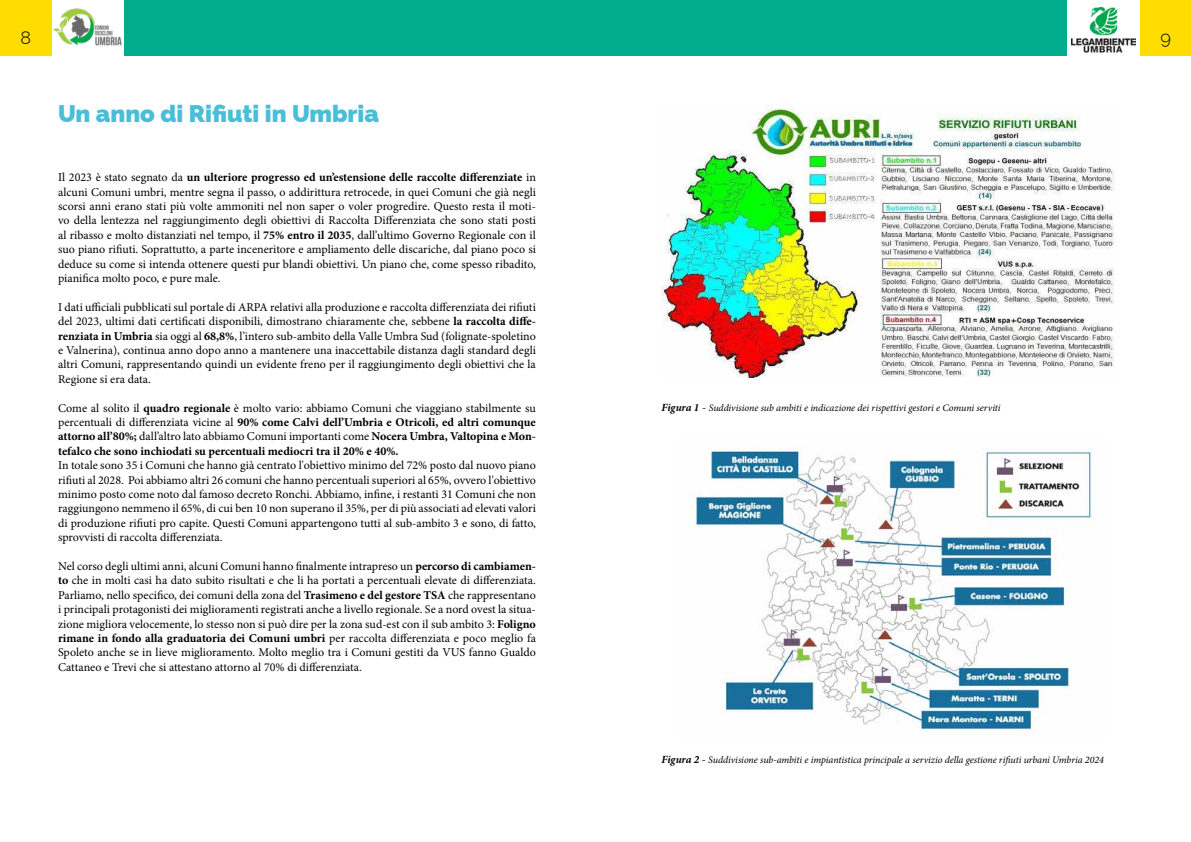
<style>
.page{position:relative;width:1191px;height:842px;background:#fff}
.page>*{position:absolute;margin:0;border:0;box-sizing:border-box;transform-origin:0 0}
.t1{font:800 24px "Raleway";color:#49bed8}
.t2{font:300 18px "Raleway";color:#000}
.t3{font:12px/14.4px "Minion Pro";color:#000;text-align:justify}
.t4{font:700 12px/14.4px "Minion Pro";color:#000;text-align:justify}
.t5{font:italic 10px "Minion Pro";letter-spacing:-.01em;color:#000}
.s1{font-weight:700}
.s2{font-weight:400}
.s3{font-weight:700;font-size:11px}
.s4{font-size:12px}
</style>
<div class="page">
<div style="left:124px;top:0;width:472px;height:56px;background:#00ac8b"></div>
<div style="left:0;top:0;width:51px;height:56px;background:#fd0"></div>
<div style="left:596px;top:0;width:471px;height:56px;background:#00ac8b"></div>
<div style="left:1140px;top:0;width:51px;height:56px;background:#fd0"></div>
<img style="left:1071px;top:7px;width:64px;height:46px">
<img style="left:53px;top:8px;width:69px;height:38px">
<img style="left:661px;top:105px;width:453px;height:272px">
<img style="left:695px;top:448px;width:397px;height:284px">
<h2 class="t2" style="left:20px;top:24px;width:12px">8</h2>
<h2 class="t2" style="left:1160px;top:24px;width:12px">9</h2>
<h1 class="t1" style="left:58px;top:99px;width:322px">Un anno di Rifiuti in Umbria</h1>
<p class="t3" style="left:58px;top:170px;width:479px">Il 2023 è stato segnato da <span class="s1">un ulteriore progresso ed un’estensione delle raccolte differenziate</span> in alcuni Comuni umbri, mentre segna il passo, o addirittura retrocede, in quei Comuni che già negli scorsi anni erano stati più volte ammoniti nel non saper o voler progredire. Questo resta il moti&shy;vo della lentezza nel raggiungimento degli obiettivi di Raccolta Differenziata che sono stati posti al ribasso e molto distanziati nel tempo, il <span class="s1">75% entro il 2035</span>, dall’ultimo Governo Regionale con il suo piano rifiuti. Soprattutto, a parte inceneritore e ampliamento delle discariche, dal piano poco si deduce su come si intenda ottenere questi pur blandi obiettivi. Un piano che, come spesso ribadito, pianifica molto poco, e pure male.</p>
<p class="t3" style="left:58px;top:300px;width:479px">I dati ufficiali pubblicati sul portale di ARPA relativi alla produzione e raccolta differenziata dei rifiuti del 2023, ultimi dati certificati disponibili, dimostrano chiaramente che, sebbene <span class="s1">la raccolta diffe&shy;renziata in Umbria</span> sia oggi al <span class="s1">68,8%</span>, l’intero sub-ambito della Valle Umbra Sud (folignate-spoletino e Valnerina), continua anno dopo anno a mantenere una inaccettabile distanza dagli standard degli altri Comuni, rappresentando quindi un evidente freno per il raggiungimento degli obiettivi che la Regione si era data.</p>
<p class="t4" style="left:58px;top:400px;width:479px"><span class="s2">Come al solito il</span> quadro regionale <span class="s2">è molto vario: abbiamo Comuni che viaggiano stabilmente su percentuali di differenziata vicine al</span> 90% come Calvi dell’Umbria e Otricoli, ed altri comunque attorno all’80%; <span class="s2">dall’altro lato abbiamo Comuni importanti come</span> Nocera Umbra, Valtopina e Mon&shy;tefalco che sono inchiodati su percentuali mediocri tra il 20% e 40%.</p>
<p class="t3" style="left:58px;top:458px;width:479px">In totale sono 35 i Comuni che hanno già centrato l'obiettivo minimo del 72% posto dal nuovo piano rifiuti al 2028. Poi abbiamo altri 26 comuni che hanno percentuali superiori al 65%, ovvero l'obiettivo minimo posto come noto dal famoso decreto Ronchi. Abbiamo, infine, i restanti 31 Comuni che non raggiungono nemmeno il 65%, di cui ben 10 non superano il 35%, per di più associati ad elevati valori di produzione rifiuti pro capite. Questi Comuni appartengono tutti al sub-ambito 3 e sono, di fatto, sprovvisti di raccolta differenziata.</p>
<p class="t3" style="left:58px;top:559px;width:479px">Nel corso degli ultimi anni, alcuni Comuni hanno finalmente intrapreso un <span class="s1">percorso di cambiamen&shy;to</span> che in molti casi ha dato subito risultati e che li ha portati a percentuali elevate di differenziata.<br>Parliamo, nello specifico, dei comuni della zona del <span class="s1">Trasimeno e del gestore TSA</span> che rappresentano i principali protagonisti dei miglioramenti registrati anche a livello regionale. Se a nord ovest la situa&shy;zione migliora velocemente, lo stesso non si può dire per la zona sud-est con il sub ambito 3: <span class="s1">Foligno rimane in fondo alla graduatoria dei Comuni umbri</span> per raccolta differenziata e poco meglio fa Spoleto anche se in lieve miglioramento. Molto meglio tra i Comuni gestiti da VUS fanno Gualdo Cattaneo e Trevi che si attestano attorno al 70% di differenziata.</p>
<p class="t5" style="left:661px;top:401px;width:341px"><span class="s3">Figura 1</span> <span class="s4">-</span> Suddivisione sub ambiti e indicazione dei rispettivi gestori e Comuni serviti</p>
<p class="t5" style="left:661px;top:753px;width:444px"><span class="s3">Figura 2</span> <span class="s4">-</span> Suddivisione sub-ambiti e impiantistica principale a servizio della gestione rifiuti urbani Umbria 2024</p>
</div>
